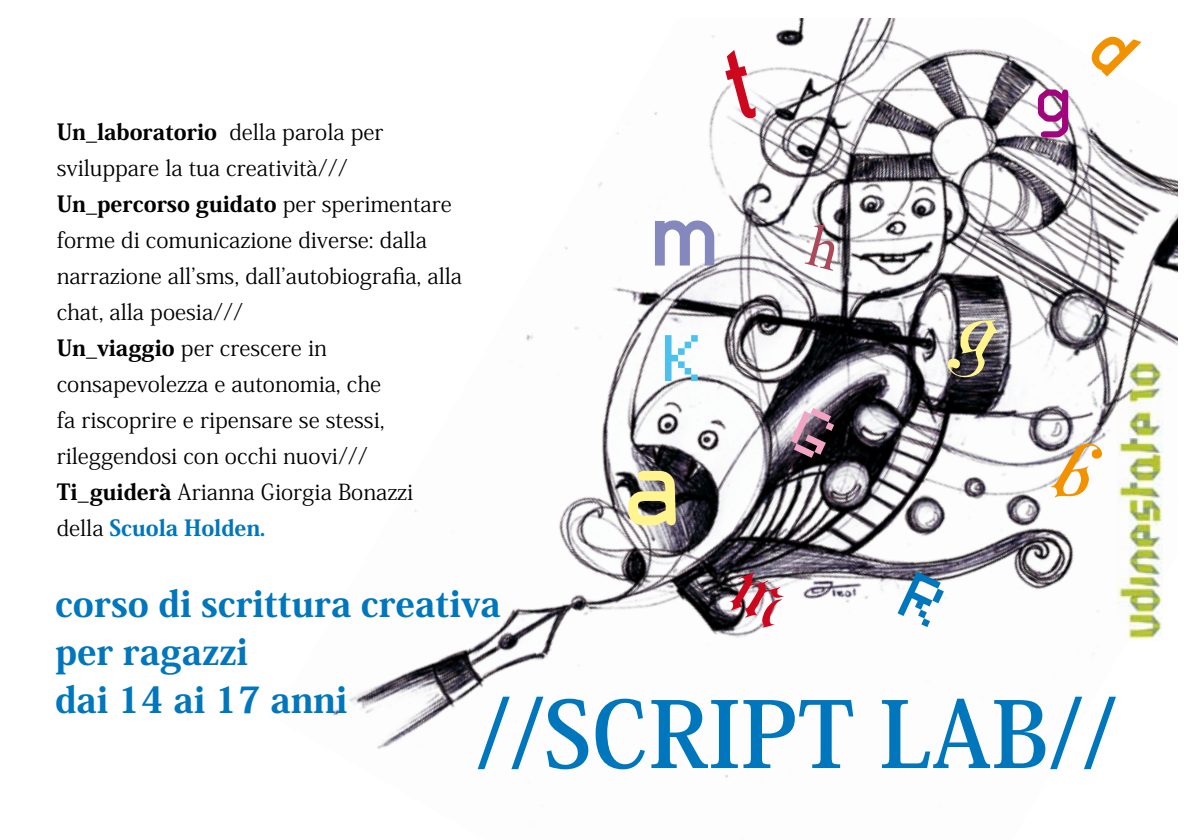
<style>
.page{position:relative;width:1191px;height:840px;background:#fff}
.page>*{position:absolute;margin:0;border:0;box-sizing:border-box;transform-origin:0 0}
.t1{font:100.8px "OCRA Std";color:#fff48e}
.t2{font:700 91px "Koz Min Pro";color:#0076bd}
.t3{font:80.6px "highwaygothic";color:#8588bd}
.t4{font:64.6px "OCRA Std";color:#a1057d}
.t5{font:52.4px "Type Writer";color:#4bc1ec}
.t6{font:800 36px/48px "Koz Min Pro";color:#0076bd}
.t7{font:22px/36px "Koz Min Pro";color:#000}
.s1{font-weight:800}
.s2{font-weight:800;color:#0076bd}
</style>
<div class="page">
<img style="left:333px;top:18px;width:845px;height:760px">
<img style="left:1117px;top:360px;width:45px;height:279px">
<svg style="left:1046px;top:435px;width:61px;height:73px"></svg>
<svg style="left:720px;top:48px;width:38px;height:73px"></svg>
<svg style="left:897px;top:571px;width:49px;height:55px"></svg>
<svg style="left:723px;top:566px;width:69px;height:66px"></svg>
<svg style="left:804px;top:222px;width:39px;height:49px"></svg>
<svg style="left:1086px;top:22px;width:55px;height:55px"></svg>
<svg style="left:788px;top:405px;width:49px;height:55px"></svg>
<svg style="left:942px;top:308px;width:65px;height:76px"></svg>
<p class="t7" style="left:57px;top:113px;width:407px"><span class="s1">Un_laboratorio</span> della parola per sviluppare la tua creatività/// <span class="s1">Un</span>_<span class="s1">percorso guidato</span> per sperimentare forme di comunicazione diverse: dalla narrazione all’sms, dall’autobiografia, alla chat, alla poesia///<br><span class="s1">Un_viaggio</span> per crescere in consapevolezza e autonomia, che<br>fa riscoprire e ripensare se stessi, rileggendosi con occhi nuovi/// <span class="s1">Ti_guiderà</span> Arianna Giorgia Bonazzi della <span class="s2">Scuola Holden.</span></p>
<h3 class="t3" style="left:650px;top:188px;width:71px">m</h3>
<h3 class="t5" style="left:665px;top:335px;width:41px">k</h3>
<h1 class="t1" style="left:616px;top:443px;width:74px">a</h1>
<h3 class="t4" style="left:1029px;top:72px;width:48px">g</h3>
<h3 class="t6" style="left:55px;top:577px;width:447px">corso di scrittura creativa per ragazzi<br>dai 14 ai 17 anni</h3>
<h2 class="t2" style="left:476px;top:667px;width:641px"><span class="s1">//</span>SCRIPT LAB<span class="s1">//</span></h2>
</div>
